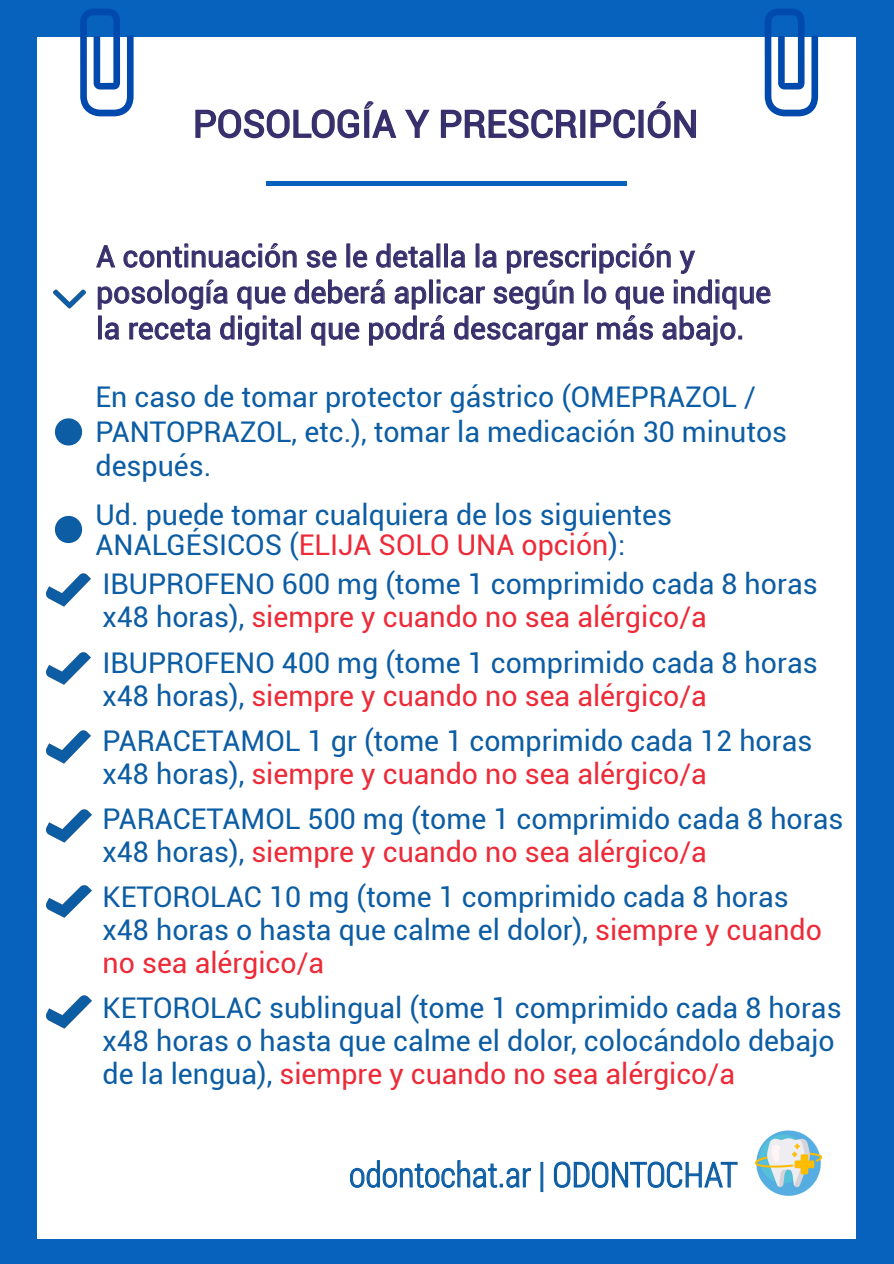
<style>
.page{position:relative;width:894px;height:1264px;background:#fff}
.page>*{position:absolute;margin:0;border:0;box-sizing:border-box;transform-origin:0 0}
.t1{font:37.5px "Roboto";color:#372f6c}
.t2{font:300 34.5px "Roboto Condensed";color:#0c5da4}
.t3{font:30px/36px "Roboto";color:#372f6c}
.t4{font:28.5px/33px "Roboto";color:#0c5da4}
.s1{color:#ed2a38}
</style>
<div class="page">
<div style="left:0;top:0;width:893px;height:1263px;background:#0662bd"></div>
<div style="left:37px;top:37px;width:818px;height:1201px;background:#fff"></div>
<div style="left:266px;top:181px;width:360px;height:5px;background:#0662bd"></div>
<svg style="left:80px;top:9px;width:53px;height:107px"></svg>
<svg style="left:764px;top:9px;width:53px;height:107px"></svg>
<img style="left:754px;top:1130px;width:68px;height:66px">
<svg style="left:96px;top:243px;width:674px;height:103px"></svg>
<svg style="left:195px;top:102px;width:202px;height:37px"></svg>
<svg style="left:405px;top:109px;width:25px;height:29px"></svg>
<svg style="left:440px;top:109px;width:137px;height:30px"></svg>
<div style="left:580px;top:110px;width:5px;height:28px;border:2px solid #372f6c"></div>
<svg style="left:590px;top:109px;width:45px;height:30px"></svg>
<div style="left:638px;top:110px;width:5px;height:28px;border:2px solid #372f6c"></div>
<svg style="left:647px;top:101px;width:49px;height:38px"></svg>
<svg style="left:350px;top:1160px;width:181px;height:27px"></svg>
<div style="left:540px;top:1161px;width:3px;height:30px;border:1px solid #0c5da4"></div>
<svg style="left:553px;top:1161px;width:185px;height:27px"></svg>
<img style="left:47px;top:809px;width:45px;height:34px">
<img style="left:47px;top:995px;width:45px;height:34px">
<img style="left:47px;top:885px;width:45px;height:33px">
<img style="left:46px;top:652px;width:45px;height:33px">
<img style="left:46px;top:730px;width:45px;height:34px">
<img style="left:46px;top:573px;width:45px;height:34px">
<img style="left:53px;top:289px;width:32px;height:20px">
<svg style="left:54px;top:418px;width:29px;height:28px"></svg>
<svg style="left:54px;top:515px;width:29px;height:29px"></svg>
<h1 class="t1" style="left:193px;top:97px;width:506px">POSOLOGÍA Y PRESCRIPCIÓN</h1>
<p class="t3" style="left:96px;top:237px;width:676px">A continuación se le detalla la prescripción y posología que deberá aplicar según lo que indique la receta digital que podrá descargar más abajo.</p>
<p class="t4" style="left:95px;top:379px;width:693px;line-height:34.2px">En caso de tomar protector gástrico (OMEPRAZOL /<br>PANTOPRAZOL, etc.), tomar la medicación 30 minutos después.</p>
<p class="t4" style="left:95px;top:499px;width:578px;line-height:30px">Ud. puede tomar cualquiera de los siguientes<br>ANALGÉSICOS (<span class="s1">ELIJA SOLO UNA opción</span>):</p>
<p class="t4" style="left:102px;top:566px;width:716px">IBUPROFENO 600 mg (tome 1 comprimido cada 8 horas x48 horas), <span class="s1">siempre y cuando no sea alérgico/a</span></p>
<p class="t4" style="left:102px;top:644px;width:716px">IBUPROFENO 400 mg (tome 1 comprimido cada 8 horas x48 horas), <span class="s1">siempre y cuando no sea alérgico/a</span></p>
<p class="t4" style="left:103px;top:722px;width:711px">PARACETAMOL 1 gr (tome 1 comprimido cada 12 horas x48 horas), <span class="s1">siempre y cuando no sea alérgico/a</span></p>
<p class="t4" style="left:102px;top:801px;width:742px">PARACETAMOL 500 mg (tome 1 comprimido cada 8 horas x48 horas), <span class="s1">siempre y cuando no sea alérgico/a</span></p>
<p class="t4" style="left:102px;top:879px;width:720px">KETOROLAC 10 mg (tome 1 comprimido cada 8 horas x48 horas o hasta que calme el dolor), <span class="s1">siempre y cuando no sea alérgico/a</span></p>
<p class="t4" style="left:103px;top:990px;width:740px">KETOROLAC sublingual (tome 1 comprimido cada 8 horas x48 horas o hasta que calme el dolor, colocándolo debajo de la lengua), <span class="s1">siempre y cuando no sea alérgico/a</span></p>
<p class="t2" style="left:349px;top:1150px;width:390px">odontochat.ar | ODONTOCHAT</p>
</div>
